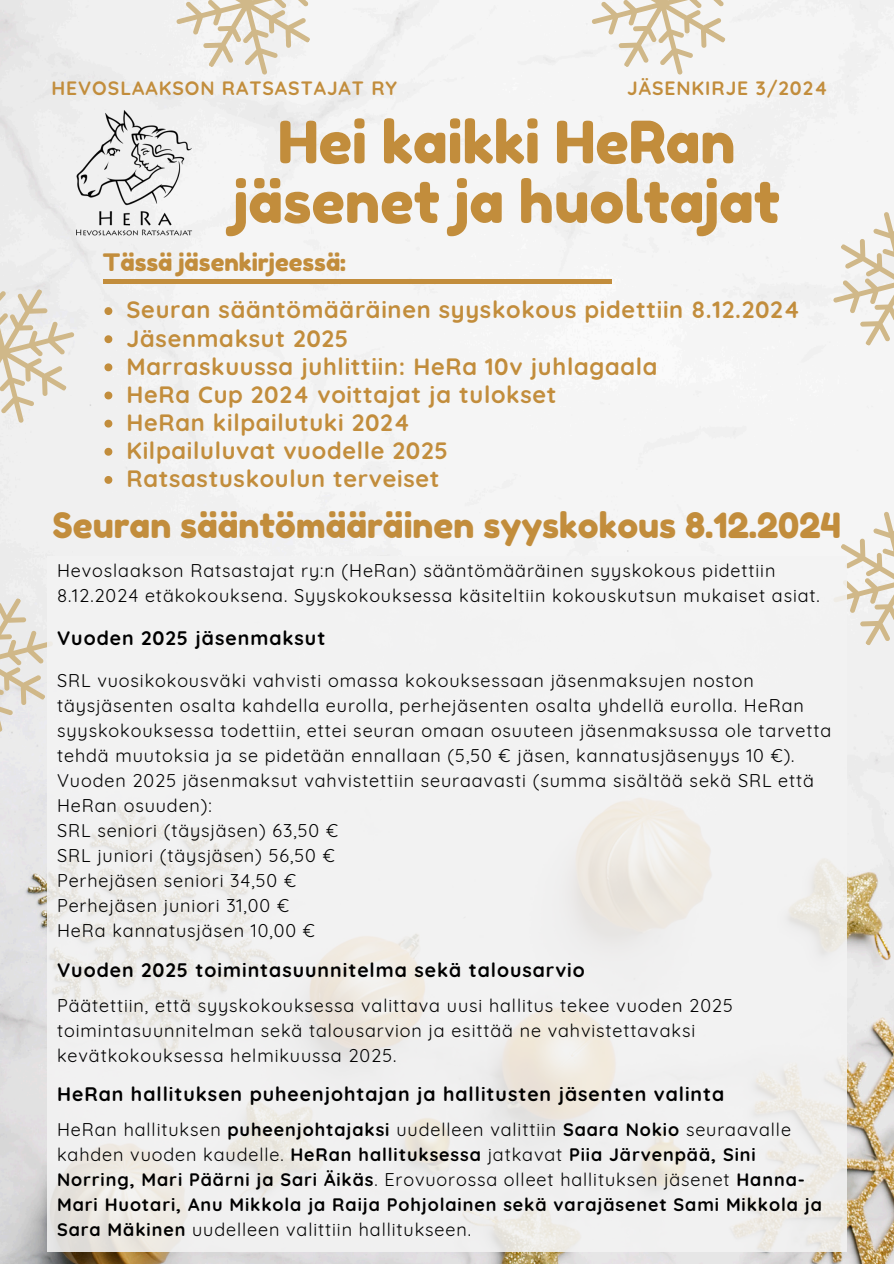
<style>
.page{position:relative;width:894px;height:1264px;background:#fff}
.page>*{position:absolute;margin:0;border:0;box-sizing:border-box;transform-origin:0 0}
.t1{font:58.2px/59.7px "Fredoka One";color:#c28d3c;text-align:center}
.t2{font:34.65px "Fredoka One";color:#c28d3c}
.t3{font:24px "Fredoka One";color:#c28d3c}
.t4{font:700 23.55px "Quicksand";letter-spacing:.03em;color:#c28d3c}
.t5{font:700 19.5px "Quicksand";letter-spacing:.05em;color:#000}
.t6{font:700 19.35px "Quicksand";letter-spacing:.05em;color:#c28d3c}
.t7{font:18px/25px "Quicksand";letter-spacing:.05em;color:#000}
.t8{font:700 18px/25px "Quicksand";letter-spacing:.05em;color:#000}
.s1{font-weight:400}
</style>
<div class="page">
<img style="left:0;top:0;width:893px;height:1263px">
<svg style="left:147px;top:0;width:199px;height:103px"></svg>
<svg style="left:562px;top:0;width:199px;height:103px"></svg>
<svg style="left:804px;top:183px;width:89px;height:199px"></svg>
<svg style="left:804px;top:483px;width:89px;height:198px"></svg>
<svg style="left:0;top:561px;width:47px;height:199px;background:#e6e2db"></svg>
<svg style="left:0;top:252px;width:112px;height:203px"></svg>
<svg style="left:104px;top:476px;width:8px;height:8px"></svg>
<hr style="left:103px;top:280px;width:508px;height:4px;background:#c28d3c">
<div style="left:47px;top:556px;width:799px;height:695px;background:#f3f3f3"></div>
<img style="left:57px;top:97px;width:152px;height:152px">
<p class="t6" style="left:51px;top:76px;width:347px">HEVOSLAAKSON RATSASTAJAT RY</p>
<p class="t6" style="left:627px;top:76px;width:202px">JÄSENKIRJE 3/2024</p>
<p class="t1" style="left:233px;top:112px;width:547px">Hei kaikki HeRan jäsenet ja huoltajat</p>
<p class="t3" style="left:103px;top:247px;width:245px">Tässä jäsenkirjeessä:</p>
<p class="t4" style="left:126px;top:295px;width:675px">Seuran sääntömääräinen syyskokous pidettiin 8.12.2024</p>
<h4 class="t4" style="left:126px;top:323px;width:223px">Jäsenmaksut 2025</h4>
<p class="t4" style="left:126px;top:351px;width:532px">Marraskuussa juhlittiin: HeRa 10v juhlagaala</p>
<h1 class="t4" style="left:126px;top:379px;width:431px">HeRa Cup 2024 voittajat ja tulokset</h1>
<p class="t4" style="left:126px;top:407px;width:285px">HeRan kilpailutuki 2024</p>
<h3 class="t4" style="left:126px;top:435px;width:323px">Kilpailuluvat vuodelle 2025</h3>
<p class="t4" style="left:126px;top:463px;width:314px">Ratsastuskoulun terveiset</p>
<p class="t2" style="left:52px;top:504px;width:789px">Seuran sääntömääräinen syyskokous 8.12.2024</p>
<p class="t7" style="left:57px;top:558px;width:764px">Hevoslaakson Ratsastajat ry:n (HeRan) sääntömääräinen syyskokous pidettiin<br>8.12.2024 etäkokouksena. Syyskokouksessa käsiteltiin kokouskutsun mukaiset asiat.</p>
<p class="t5" style="left:57px;top:626px;width:270px">Vuoden 2025 jäsenmaksut</p>
<p class="t7" style="left:57px;top:668px;width:775px">SRL vuosikokousväki vahvisti omassa kokouksessaan jäsenmaksujen noston täysjäsenten osalta kahdella eurolla, perhejäsenten osalta yhdellä eurolla. HeRan syyskokouksessa todettiin, ettei seuran omaan osuuteen jäsenmaksussa ole tarvetta tehdä muutoksia ja se pidetään ennallaan (5,50 € jäsen, kannatusjäsenyys 10 €).</p>
<p class="t7" style="left:57px;top:768px;width:758px">Vuoden 2025 jäsenmaksut vahvistettiin seuraavasti (summa sisältää sekä SRL että<br>HeRan osuuden):</p>
<p class="t7" style="left:57px;top:818px;width:282px">SRL seniori (täysjäsen) 63,50 €</p>
<p class="t7" style="left:57px;top:843px;width:279px">SRL juniori (täysjäsen) 56,50 €</p>
<p class="t7" style="left:57px;top:868px;width:240px">Perhejäsen seniori 34,50 €</p>
<p class="t7" style="left:57px;top:893px;width:233px">Perhejäsen juniori 31,00 €</p>
<p class="t7" style="left:57px;top:918px;width:259px">HeRa kannatusjäsen 10,00 €</p>
<h2 class="t5" style="left:57px;top:957px;width:529px">Vuoden 2025 toimintasuunnitelma sekä talousarvio</h2>
<p class="t7" style="left:57px;top:992px;width:677px">Päätettiin, että syyskokouksessa valittava uusi hallitus tekee vuoden 2025 toimintasuunnitelman sekä talousarvion ja esittää ne vahvistettavaksi kevätkokouksessa helmikuussa 2025.</p>
<h5 class="t5" style="left:57px;top:1081px;width:668px">HeRan hallituksen puheenjohtajan ja hallitusten jäsenten valinta</h5>
<p class="t8" style="left:57px;top:1116px;width:766px"><span class="s1">HeRan hallituksen</span> puheenjohtajaksi <span class="s1">uudelleen valittiin</span> Saara Nokio <span class="s1">seuraavalle kahden vuoden kaudelle.</span> HeRan hallituksessa <span class="s1">jatkavat</span> Piia Järvenpää, Sini Norring, Mari Päärni ja Sari Äikäs<span class="s1">. Erovuorossa olleet hallituksen jäsenet</span> Hanna-Mari Huotari, Anu Mikkola ja Raija Pohjolainen sekä varajäsenet Sami Mikkola ja Sara Mäkinen <span class="s1">uudelleen valittiin hallitukseen.</span></p>
</div>
